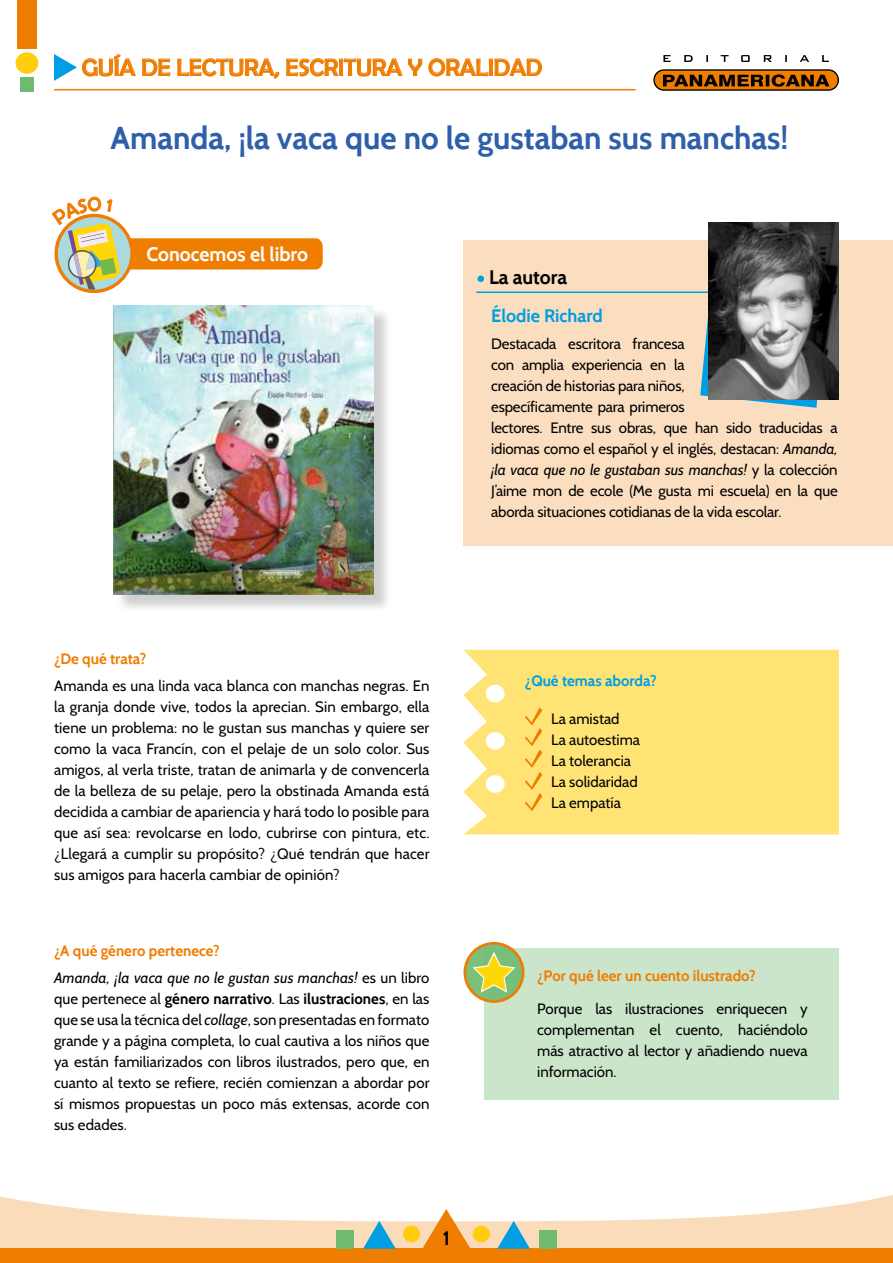
<style>
.page{position:relative;width:893px;height:1263px;background:#fff}
.page>*{position:absolute;margin:0;border:0;box-sizing:border-box;transform-origin:0 0}
.t1{font:700 31.5px "Cabin";color:#2e5faa}
.t2{font:24px "Berlin Sans FB";color:#ef7d04}
.t3{font:700 19.5px "Cabin";color:#fff}
.t4{font:700 19.5px "Cabin";color:#000}
.t5{font:700 18px "Cabin";color:#009fe3}
.t6{font:15px/21px "Cabin";letter-spacing:-.01em;color:#000;text-align:justify}
.t7{font:italic 15px/27px "Cabin";letter-spacing:.005em;color:#000}
.t8{font:700 15px "Cabin";color:#ef7d00}
.t9{font:700 15px "Cabin";color:#009fe3}
.s1{font-style:italic}
.s2{font-weight:700;font-style:normal;color:#ef7d00}
.s3{font-style:normal}
.s4{font-weight:700}
</style>
<div class="page">
<div style="left:17px;top:0;width:20px;height:49px;background:#ef7d00"></div>
<svg style="left:663px;top:55px;width:166px;height:7px"></svg>
<svg style="left:653px;top:69px;width:186px;height:22px;background:#8f500c"></svg>
<div style="left:16px;top:52px;width:22px;height:22px;background:#ffcd0d;border-radius:50%"></div>
<svg style="left:54px;top:54px;width:82px;height:27px"></svg>
<svg style="left:142px;top:59px;width:28px;height:18px"></svg>
<svg style="left:177px;top:58px;width:102px;height:21px"></svg>
<svg style="left:286px;top:58px;width:116px;height:19px"></svg>
<svg style="left:408px;top:59px;width:14px;height:17px"></svg>
<svg style="left:428px;top:58px;width:114px;height:18px"></svg>
<hr style="left:54px;top:89px;width:582px;height:1px;background:#ef7d00">
<div style="left:20px;top:77px;width:14px;height:14px;background:#71bb71"></div>
<svg style="left:52px;top:197px;width:271px;height:96px"></svg>
<div style="left:116px;top:307px;width:276px;height:307px;background:#000;opacity:.19"></div>
<img style="left:114px;top:305px;width:260px;height:290px">
<div style="left:485px;top:948px;width:354px;height:151px;background:#cae5ca"></div>
<svg style="left:463px;top:942px;width:61px;height:61px"></svg>
<svg style="left:0;top:1194px;width:893px;height:55px;fill:#fadcbb"></svg>
<div style="left:0;top:1249px;width:893px;height:14px;background:#ef7d00"></div>
<svg style="left:414px;top:1209px;width:65px;height:40px"></svg>
<div style="left:403px;top:1226px;width:17px;height:16px;background:#ffcd0d;border-radius:50%"></div>
<svg style="left:363px;top:1221px;width:33px;height:28px"></svg>
<div style="left:336px;top:1230px;width:18px;height:19px;background:#71bb71"></div>
<div style="left:473px;top:1226px;width:17px;height:16px;background:#ffcd0d;border-radius:50%"></div>
<svg style="left:497px;top:1221px;width:33px;height:28px"></svg>
<div style="left:539px;top:1230px;width:18px;height:19px;background:#71bb71"></div>
<div style="left:463px;top:240px;width:430px;height:305px;background:#fbdec0"></div>
<hr style="left:476px;top:291px;width:250px;height:2px;background:#009fe3">
<svg style="left:700px;top:291px;width:129px;height:117px"></svg>
<img style="left:708px;top:223px;width:131px;height:176px">
<div style="left:463px;top:650px;width:376px;height:184px;background:#ffe375"></div>
<div style="left:486px;top:685px;width:19px;height:17px;background:#fff;border-radius:50%"></div>
<div style="left:486px;top:732px;width:19px;height:18px;background:#fff;border-radius:50%"></div>
<div style="left:486px;top:775px;width:19px;height:18px;background:#fff;border-radius:50%"></div>
<svg style="left:525px;top:707px;width:17px;height:104px;background:#fbcf5e"></svg>
<div style="left:477px;top:275px;width:7px;height:7px;background:#009fe3;border-radius:50%"></div>
<h2 class="t2" style="left:82px;top:54px;width:462px">GUÍA DE LECTURA, ESCRITURA Y ORALIDAD</h2>
<h1 class="t1" style="left:111px;top:119px;width:679px">Amanda, ¡la vaca que no le gustaban sus manchas!</h1>
<h3 class="t3" style="left:146px;top:242px;width:163px">Conocemos el libro</h3>
<h3 class="t4" style="left:489px;top:265px;width:80px">La autora</h3>
<p class="t5" style="left:491px;top:304px;width:113px">Élodie Richard</p>
<p class="t6" style="left:491px;top:333px;width:348px;text-align:left">Destacada escritora francesa<br>con amplia experiencia en la<br>creación de historias para niños,<br>específicamente para primeros<br>lectores. Entre sus obras, que han sido traducidas a idiomas como el español y el inglés, destacan: <span class="s1">Amanda, ¡la vaca que no le gustaban sus manchas!</span> y la colección J’aime mon de ecole (Me gusta mi escuela) en la que aborda situaciones cotidianas de la vida escolar.</p>
<p class="t8" style="left:54px;top:650px;width:94px">¿De qué trata?</p>
<p class="t6" style="left:54px;top:675px;width:377px">Amanda es una linda vaca blanca con manchas negras. En la granja donde vive, todos la aprecian. Sin embargo, ella tiene un problema: no le gustan sus manchas y quiere ser como la vaca Francín, con el pelaje de un solo color. Sus amigos, al verla triste, tratan de animarla y de convencerla de la belleza de su pelaje, pero la obstinada Amanda está decidida a cambiar de apariencia y hará todo lo posible para que así sea: revolcarse en lodo, cubrirse con pintura, etc. ¿Llegará a cumplir su propósito? ¿Qué tendrán que hacer sus amigos para hacerla cambiar de opinión?</p>
<p class="t7" style="left:54px;top:937px;width:377px"><span class="s2">¿A qué género pertenece?<br></span>Amanda, ¡la vaca que no le gustan sus manchas! <span class="s3">es un libro</span></p>
<p class="t6" style="left:54px;top:988px;width:377px">que pertenece al <span class="s4">género narrativo</span>. Las <span class="s4">ilustraciones</span>, en las que se usa la técnica del <span class="s1">collage</span>, son presentadas en formato grande y a página completa, lo cual cautiva a los niños que ya están familiarizados con libros ilustrados, pero que, en cuanto al texto se refiere, recién comienzan a abordar por sí mismos propuestas un poco más extensas, acorde con sus edades.</p>
<h3 class="t4" style="left:443px;top:1226px;width:9px">1</h3>
<p class="t9" style="left:525px;top:671px;width:133px">¿Qué temas aborda?</p>
<p class="t6" style="left:551px;top:708px;width:90px;text-align:left">La amistad<br>La autoestima<br>La tolerancia<br>La solidaridad<br>La empatía</p>
<p class="t8" style="left:537px;top:966px;width:220px">¿Por qué leer un cuento ilustrado?</p>
<p class="t6" style="left:537px;top:998px;width:272px">Porque las ilustraciones enriquecen y complementan el cuento, haciéndolo más atractivo al lector y añadiendo nueva información.</p>
</div>
